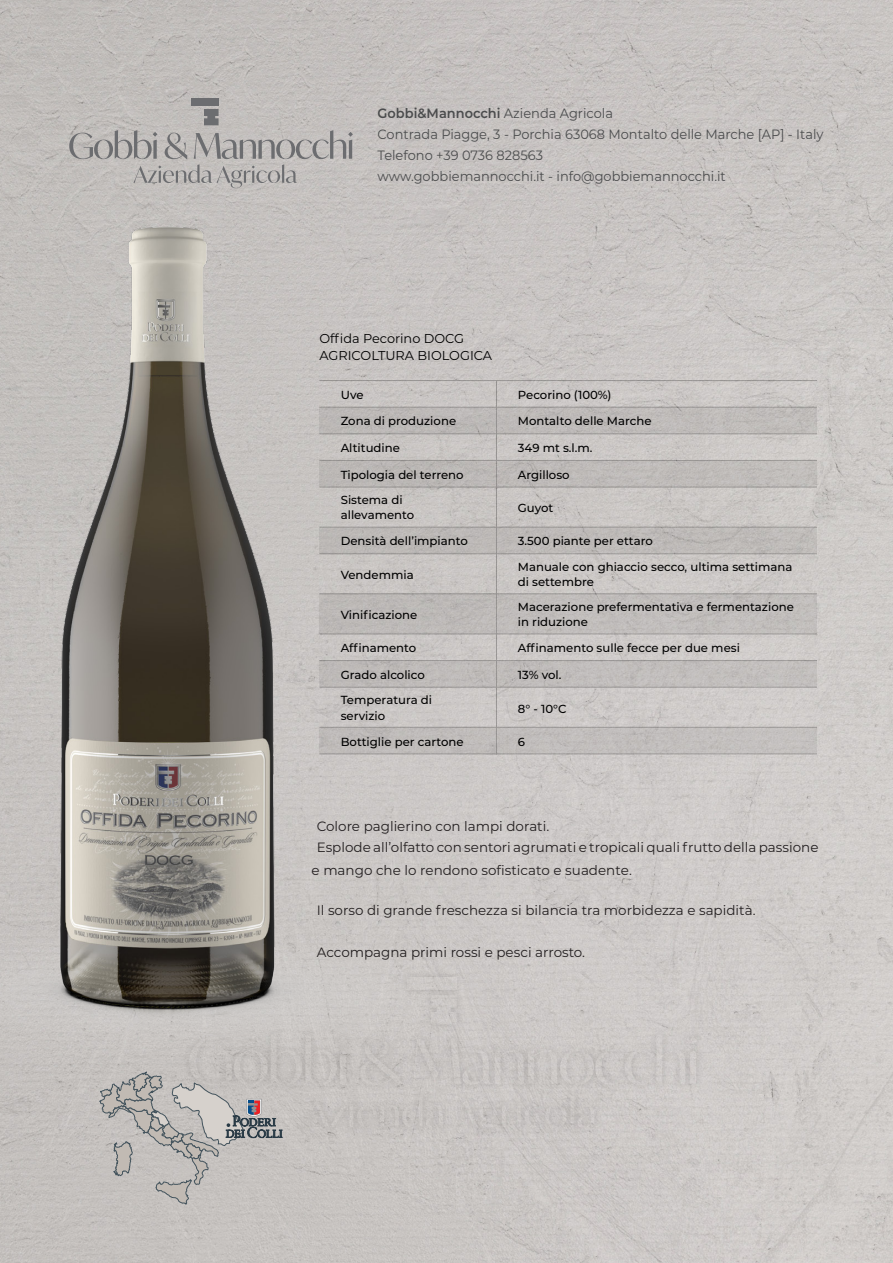
<style>
.page{position:relative;width:893px;height:1263px;background:#fff}
.page>*{position:absolute;margin:0;border:0;box-sizing:border-box;transform-origin:0 0}
.t1{font:13.5px/23.2px "Montserrat";color:#231f20}
.t2{font:13.5px/21px "Montserrat";color:#4b4c4d;scale:.96 1}
.t3{font:12.9px/16.4px "Montserrat";color:#000}
.t4{font:500 11.7px/15.1px "Montserrat";color:#000}
.s1{font-weight:600}
</style>
<div class="page">
<img style="left:0;top:0;width:893px;height:1263px">
<div style="left:191px;top:99px;width:28px;height:7px;background:#6c6d70"></div>
<svg style="left:69px;top:109px;width:284px;height:67px;background:#b6b3b1"></svg>
<div style="left:181px;top:969px;width:524px;height:176px;background:#cecac9"></div>
<svg style="left:99px;top:1035px;width:598px;height:169px"></svg>
<div style="left:253px;top:318px;width:603px;height:468px;background:#cdc9c7"></div>
<div style="left:496px;top:407px;width:321px;height:27px;background:#bfbbb9"></div>
<div style="left:496px;top:460px;width:321px;height:27px;background:#c0bcb9"></div>
<div style="left:496px;top:527px;width:321px;height:27px;background:#bebab8"></div>
<div style="left:496px;top:594px;width:321px;height:40px;background:#c1bdbb"></div>
<div style="left:496px;top:660px;width:321px;height:27px;background:#c2bebc"></div>
<div style="left:496px;top:727px;width:321px;height:27px;background:#c2bfbe"></div>
<hr style="left:319px;top:407px;width:498px;height:1px;background:#bfbfbf">
<hr style="left:319px;top:434px;width:498px;height:1px;background:#bfbfbf">
<hr style="left:319px;top:460px;width:498px;height:1px;background:#bfbfbf">
<hr style="left:319px;top:487px;width:498px;height:1px;background:#bfbfbf">
<hr style="left:319px;top:527px;width:498px;height:1px;background:#bfbfbf">
<hr style="left:319px;top:553px;width:498px;height:1px;background:#bfbfbf">
<hr style="left:319px;top:594px;width:498px;height:1px;background:#bfbfbf">
<hr style="left:319px;top:634px;width:498px;height:1px;background:#bfbfbf">
<hr style="left:319px;top:687px;width:498px;height:1px;background:#bfbfbf">
<hr style="left:319px;top:380px;width:498px;height:1px;background:#bfbfbf">
<hr style="left:319px;top:754px;width:498px;height:1px;background:#bfbfbf">
<img style="left:0;top:176px;width:599px;height:910px">
<p class="t2" style="left:378px;top:102px;width:466px"><span class="s1">Gobbi&amp;Mannocchi</span> Azienda Agricola<br>Contrada Piagge, 3 - Porchia 63068 Montalto delle Marche [AP] - Italy Telefono +39 0736 828563<br>www.gobbiemannocchi.it - info@gobbiemannocchi.it</p>
<p class="t3" style="left:319px;top:330px;width:174px">Offida Pecorino DOCG<br>AGRICOLTURA BIOLOGICA</p>
<p class="t4" style="left:341px;top:387px;width:24px">Uve</p>
<p class="t4" style="left:518px;top:387px;width:95px">Pecorino (100%)</p>
<p class="t4" style="left:341px;top:413px;width:117px">Zona di produzione</p>
<p class="t4" style="left:518px;top:413px;width:135px">Montalto delle Marche</p>
<p class="t4" style="left:341px;top:440px;width:61px">Altitudine</p>
<p class="t4" style="left:518px;top:440px;width:76px">349 mt s.l.m.</p>
<p class="t4" style="left:341px;top:466px;width:124px">Tipologia del terreno</p>
<p class="t4" style="left:518px;top:466px;width:53px">Argilloso</p>
<p class="t4" style="left:341px;top:492px;width:75px">Sistema di allevamento</p>
<p class="t4" style="left:518px;top:500px;width:37px">Guyot</p>
<p class="t4" style="left:341px;top:533px;width:129px">Densità dell’impianto</p>
<p class="t4" style="left:518px;top:533px;width:136px">3.500 piante per ettaro</p>
<p class="t4" style="left:341px;top:567px;width:74px">Vendemmia</p>
<p class="t4" style="left:518px;top:559px;width:276px">Manuale con ghiaccio secco, ultima settimana di settembre</p>
<p class="t4" style="left:341px;top:607px;width:78px">Vinificazione</p>
<p class="t4" style="left:518px;top:599px;width:278px">Macerazione prefermentativa e fermentazione in riduzione</p>
<p class="t4" style="left:341px;top:640px;width:77px">Affinamento</p>
<p class="t4" style="left:518px;top:640px;width:224px">Affinamento sulle fecce per due mesi</p>
<p class="t4" style="left:341px;top:667px;width:86px">Grado alcolico</p>
<p class="t4" style="left:518px;top:667px;width:45px">13% vol.</p>
<p class="t4" style="left:341px;top:692px;width:93px">Temperatura di servizio</p>
<p class="t4" style="left:518px;top:700px;width:50px">8° - 10°C</p>
<p class="t4" style="left:341px;top:733px;width:124px">Bottiglie per cartone</p>
<p class="t4" style="left:518px;top:733px;width:9px">6</p>
<p class="t1" style="left:317px;top:814px;width:234px">Colore paglierino con lampi dorati.</p>
<p class="t1" style="left:312px;top:835px;width:508px;text-indent:5px">Esplode all’olfatto con sentori agrumati e tropicali quali frutto della passione e mango che lo rendono sofisticato e suadente.</p>
<p class="t1" style="left:317px;top:898px;width:440px">Il sorso di grande freschezza si bilancia tra morbidezza e sapidità.</p>
<p class="t1" style="left:317px;top:940px;width:270px">Accompagna primi rossi e pesci arrosto.</p>
<p class="t3" style="left:319px;top:839px;width:301px">gialla matura ed una buona nota di mineralità.</p>
</div>
